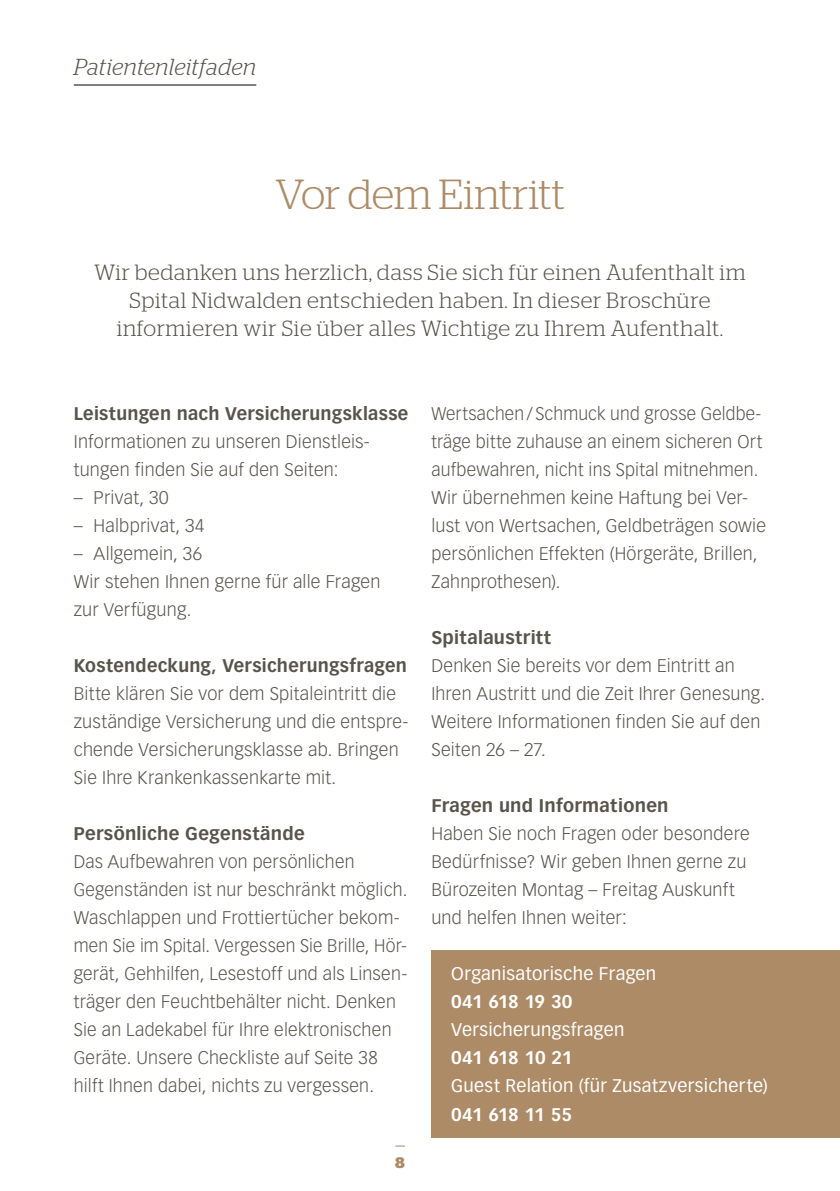
<style>
.page{position:relative;width:840px;height:1191px;background:#fff}
.page>*{position:absolute;margin:0;border:0;box-sizing:border-box;transform-origin:0 0}
.t1{font:300 42px "Stag";letter-spacing:-.005em;color:#ac8b66}
.t2{font:italic 300 23px "Stag";letter-spacing:.005em;color:#57544b}
.t3{font:300 22px/28px "Stag";letter-spacing:.03em;color:#57544b;text-align:center}
.t4{font:300 18px/28px "Vectora LT Std";letter-spacing:.015em;color:#57544b}
.t5{font:700 18px "Vectora LT Std";letter-spacing:.015em;color:#57544b}
.t6{font:18px "Vectora LT Std";letter-spacing:.015em;color:#fff}
.t7{font:700 18px "Vectora LT Std";letter-spacing:-.025em;color:#fff}
.t8{font:700 15.4px "Stag";color:#ac8b66}
</style>
<div class="page">
<div style="left:431px;top:950px;width:408px;height:187px;background:#ac8b66"></div>
<hr style="left:74px;top:85px;width:182px;height:1px;background:#000">
<p class="t2" style="left:74px;top:53px;width:184px">Patientenleitfaden</p>
<h1 class="t1" style="left:275px;top:171px;width:291px">Vor dem Eintritt</h1>
<p class="t3" style="left:94px;top:258px;width:652px">Wir bedanken uns herzlich, dass Sie sich für einen Aufenthalt im<br>Spital Nidwalden entschieden haben. In dieser Broschüre informieren wir Sie über alles Wichtige zu Ihrem Aufenthalt.</p>
<p class="t5" style="left:74px;top:403px;width:336px">Leistungen nach Versicherungsklasse</p>
<p class="t4" style="left:74px;top:428px;width:296px">Informationen zu unseren Dienstleis&shy;tungen finden Sie auf den Seiten:</p>
<p class="t4" style="left:74px;top:484px;width:96px">– Privat, 30</p>
<p class="t4" style="left:74px;top:512px;width:132px">– Halbprivat, 34</p>
<p class="t4" style="left:74px;top:540px;width:308px">– Allgemein, 36<br>Wir stehen Ihnen gerne für alle Fragen zur Verfügung.</p>
<p class="t5" style="left:74px;top:655px;width:334px">Kostendeckung, Versicherungsfragen</p>
<p class="t4" style="left:74px;top:680px;width:336px">Bitte klären Sie vor dem Spitaleintritt die zuständige Versicherung und die entspre&shy;chende Versicherungsklasse ab. Bringen Sie Ihre Krankenkassenkarte mit.</p>
<p class="t5" style="left:74px;top:823px;width:232px">Persönliche Gegenstände</p>
<p class="t4" style="left:74px;top:848px;width:335px">Das Aufbewahren von persönlichen Gegenständen ist nur beschränkt möglich.<br>Waschlappen und Frottiertücher bekom&shy;men Sie im Spital. Vergessen Sie Brille, Hör&shy;gerät, Gehhilfen, Lesestoff und als Linsen&shy;träger den Feuchtbehälter nicht. Denken Sie an Ladekabel für Ihre elektronischen Geräte. Unsere Checkliste auf Seite 38 hilft Ihnen dabei, nichts zu vergessen.</p>
<p class="t8" style="left:395px;top:1153px;width:11px">8</p>
<p class="t4" style="left:431px;top:400px;width:336px">Wertsachen/ Schmuck und grosse Geldbe&shy;träge bitte zuhause an einem sicheren Ort aufbewahren, nicht ins Spital mitnehmen.<br>Wir übernehmen keine Haftung bei Ver&shy;lust von Wertsachen, Geldbeträgen sowie persönlichen Effekten (Hörgeräte, Brillen, Zahnprothesen).</p>
<p class="t5" style="left:431px;top:627px;width:121px">Spitalaustritt</p>
<p class="t4" style="left:431px;top:652px;width:335px">Denken Sie bereits vor dem Eintritt an Ihren Austritt und die Zeit Ihrer Genesung.<br>Weitere Informationen finden Sie auf den Seiten 26 – 27.</p>
<p class="t5" style="left:431px;top:795px;width:239px">Fragen und Informationen</p>
<p class="t4" style="left:431px;top:820px;width:320px">Haben Sie noch Fragen oder besondere Bedürfnisse? Wir geben Ihnen gerne zu Bürozeiten Montag – Freitag Auskunft und helfen Ihnen weiter:</p>
<p class="t6" style="left:451px;top:963px;width:206px">Organisatorische Fragen</p>
<p class="t7" style="left:451px;top:991px;width:123px">041 618 19 30</p>
<p class="t6" style="left:451px;top:1019px;width:174px">Versicherungsfragen</p>
<p class="t7" style="left:451px;top:1047px;width:123px">041 618 10 21</p>
<p class="t6" style="left:451px;top:1075px;width:318px">Guest Relation (für Zusatzversicherte)</p>
<p class="t7" style="left:451px;top:1103px;width:122px">041 618 11 55</p>
</div>
